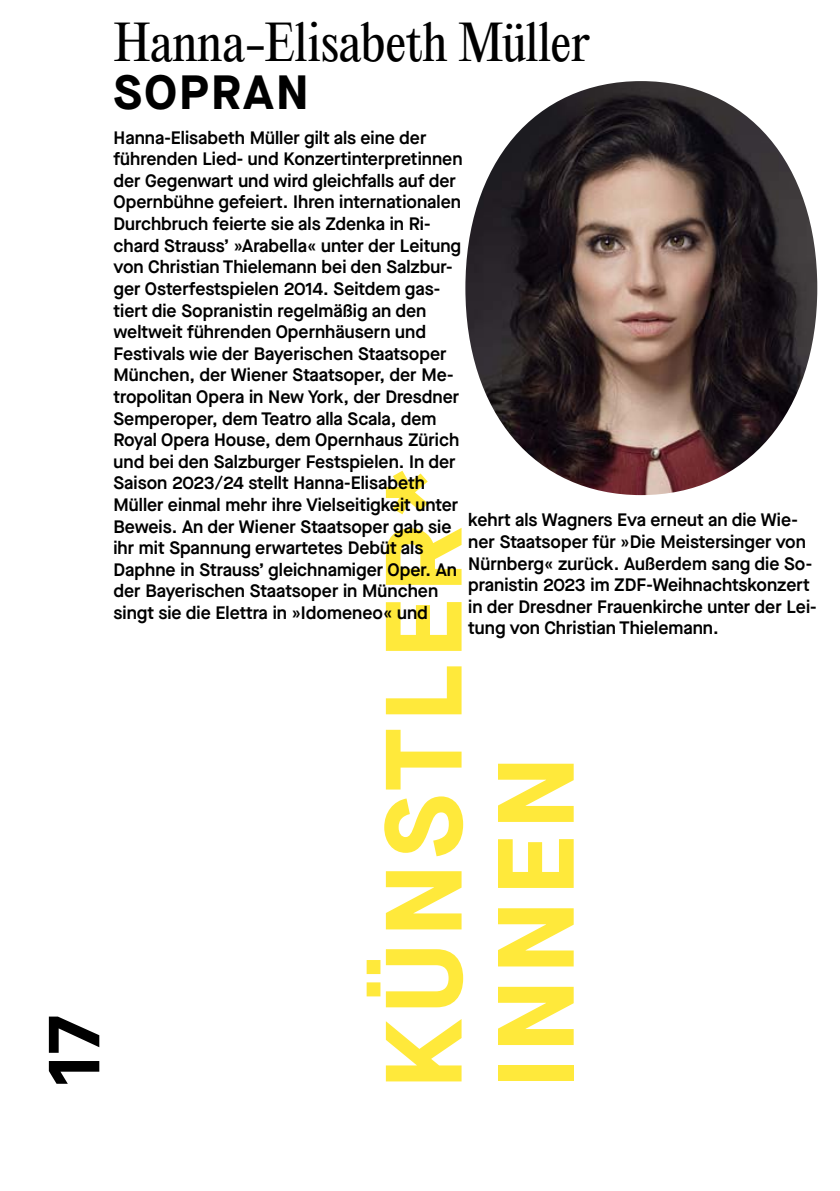
<style>
.page{position:relative;width:840px;height:1191px;background:#fff}
.page>*{position:absolute;margin:0;border:0;box-sizing:border-box;transform-origin:0 0}
.t1{font:700 108px/112px "Maison Neue";letter-spacing:.05em;color:#ffe93b}
.t2{font:700 72px "Maison Neue";color:#000}
.t3{font:48px "Editorial New";letter-spacing:-.015em;color:#000}
.t4{font:700 48px "Maison Neue";letter-spacing:.05em;color:#000}
.t5{font:600 18px/21.6px "Maison Neue";color:#000}
</style>
<div class="page">
<img style="left:465px;top:81px;width:351px;height:414px">
<h2 class="t2" style="left:23px;top:1085px;width:72px;rotate:-90deg">17</h2>
<h3 class="t3" style="left:113px;top:8px;width:478px">Hanna-Elisabeth Müller</h3>
<h3 class="t4" style="left:113px;top:58px;width:196px">SOPRAN</h3>
<p class="t5" style="left:113px;top:126px;width:350px">Hanna-Elisabeth Müller gilt als eine der führenden Lied- und Konzertinterpretinnen der Gegenwart und wird gleichfalls auf der Opernbühne gefeiert. Ihren internationalen Durchbruch feierte sie als Zdenka in Ri&shy;chard Strauss’ »Arabella« unter der Leitung von Christian Thielemann bei den Salzbur&shy;ger Osterfestspielen 2014. Seitdem gas&shy;tiert die Sopranistin regelmäßig an den weltweit führenden Opernhäusern und Festivals wie der Bayerischen Staatsoper München, der Wiener Staatsoper, der Me&shy;tropolitan Opera in New York, der Dresdner Semperoper, dem Teatro alla Scala, dem Royal Opera House, dem Opernhaus Zürich und bei den Salzburger Festspielen. In der Saison 2023/24 stellt Hanna-Elisabeth Müller einmal mehr ihre Vielseitigkeit unter Beweis. An der Wiener Staatsoper gab sie ihr mit Spannung erwartetes Debüt als Daphne in Strauss’ gleichnamiger Oper. An der Bayerischen Staatsoper in München singt sie die Elettra in »Idomeneo« und</p>
<h1 class="t1" style="left:364px;top:1089px;width:625px;rotate:-90deg">KÜNSTLER*<br>INNEN</h1>
<p class="t5" style="left:468px;top:509px;width:350px">kehrt als Wagners Eva erneut an die Wie&shy;ner Staatsoper für »Die Meistersinger von Nürnberg« zurück. Außerdem sang die So&shy;pranistin 2023 im ZDF-Weihnachtskonzert in der Dresdner Frauenkirche unter der Lei&shy;tung von Christian Thielemann.</p>
</div>
